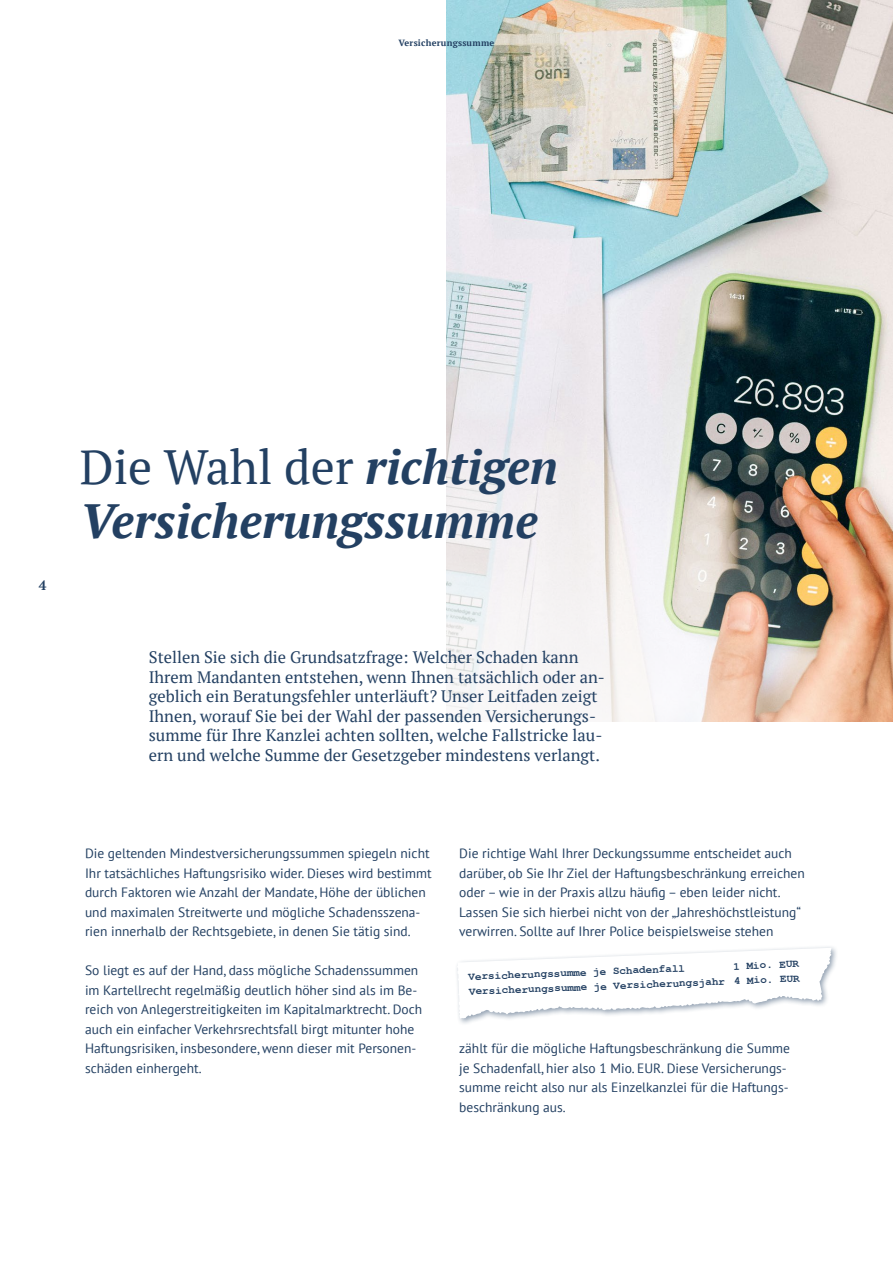
<style>
.page{position:relative;width:893px;height:1263px;background:#fff}
.page>*{position:absolute;margin:0;border:0;box-sizing:border-box;transform-origin:0 0}
.t1{font:italic 700 48px/54px "PT Serif";color:#234062}
.t2{font:16.5px/19.5px "PT Serif";color:#234062}
.t3{font:13.5px/19.5px "PT Sans";color:#234062}
.t4{font:700 13.5px "PT Serif";color:#234062}
.t5{font:700 10.95px/15.3px "Courier New";color:#234062;text-align:right}
.t6{font:700 9px "PT Serif";letter-spacing:.025em;color:#234062}
.s1{font-weight:400;font-style:normal}
</style>
<div class="page">
<img style="left:446px;top:0;width:447px;height:722px">
<svg style="left:457px;top:948px;width:374px;height:71px"></svg>
<p class="t6" style="left:399px;top:37px;width:97px">Versicherungssumme</p>
<p class="t4" style="left:39px;top:576px;width:9px">4</p>
<h1 class="t1" style="left:80px;top:440px;width:480px"><span class="s1">Die Wahl der</span> richtigen<br>Versicherungssumme</h1>
<p class="t2" style="left:149px;top:647px;width:458px">Stellen Sie sich die Grundsatzfrage: Welcher Schaden kann Ihrem Mandanten entstehen, wenn Ihnen tatsächlich oder an&shy;geblich ein Beratungsfehler unterläuft? Unser Leitfaden zeigt Ihnen, worauf Sie bei der Wahl der passenden Versicherungs&shy;summe für Ihre Kanzlei achten sollten, welche Fallstricke lau&shy;ern und welche Summe der Gesetzgeber mindestens verlangt.</p>
<p class="t3" style="left:85px;top:843px;width:348px">Die geltenden Mindestversicherungssummen spiegeln nicht Ihr tatsächliches Haftungsrisiko wider. Dieses wird bestimmt durch Faktoren wie Anzahl der Mandate, Höhe der üblichen und maximalen Streitwerte und mögliche Schadensszena&shy;rien innerhalb der Rechtsgebiete, in denen Sie tätig sind.</p>
<p class="t3" style="left:85px;top:960px;width:339px">So liegt es auf der Hand, dass mögliche Schadenssummen im Kartellrecht regelmäßig deutlich höher sind als im Be&shy;reich von Anlegerstreitigkeiten im Kapitalmarktrecht. Doch auch ein einfacher Verkehrsrechtsfall birgt mitunter hohe Haftungsrisiken, insbesondere, wenn dieser mit Personen&shy;schäden einhergeht.</p>
<p class="t3" style="left:459px;top:843px;width:347px">Die richtige Wahl Ihrer Deckungssumme entscheidet auch darüber, ob Sie Ihr Ziel der Haftungsbeschränkung erreichen oder – wie in der Praxis allzu häufig – eben leider nicht.<br>Lassen Sie sich hierbei nicht von der „Jahreshöchstleistung“ verwirren. Sollte auf Ihrer Police beispielsweise stehen</p>
<p class="t5" style="left:468px;top:967px;width:332px;rotate:-2deg">1 Mio. EUR<br>Versicherungssumme je Versicherungsjahr 4 Mio. EUR</p>
<p class="t5" style="left:468px;top:968px;width:218px;rotate:-2deg">Versicherungssumme je Schadenfall</p>
<p class="t3" style="left:459px;top:1038px;width:332px">zählt für die mögliche Haftungsbeschränkung die Summe je Schadenfall, hier also 1 Mio. EUR. Diese Versicherungs&shy;summe reicht also nur als Einzelkanzlei für die Haftungs&shy;beschränkung aus.</p>
</div>
